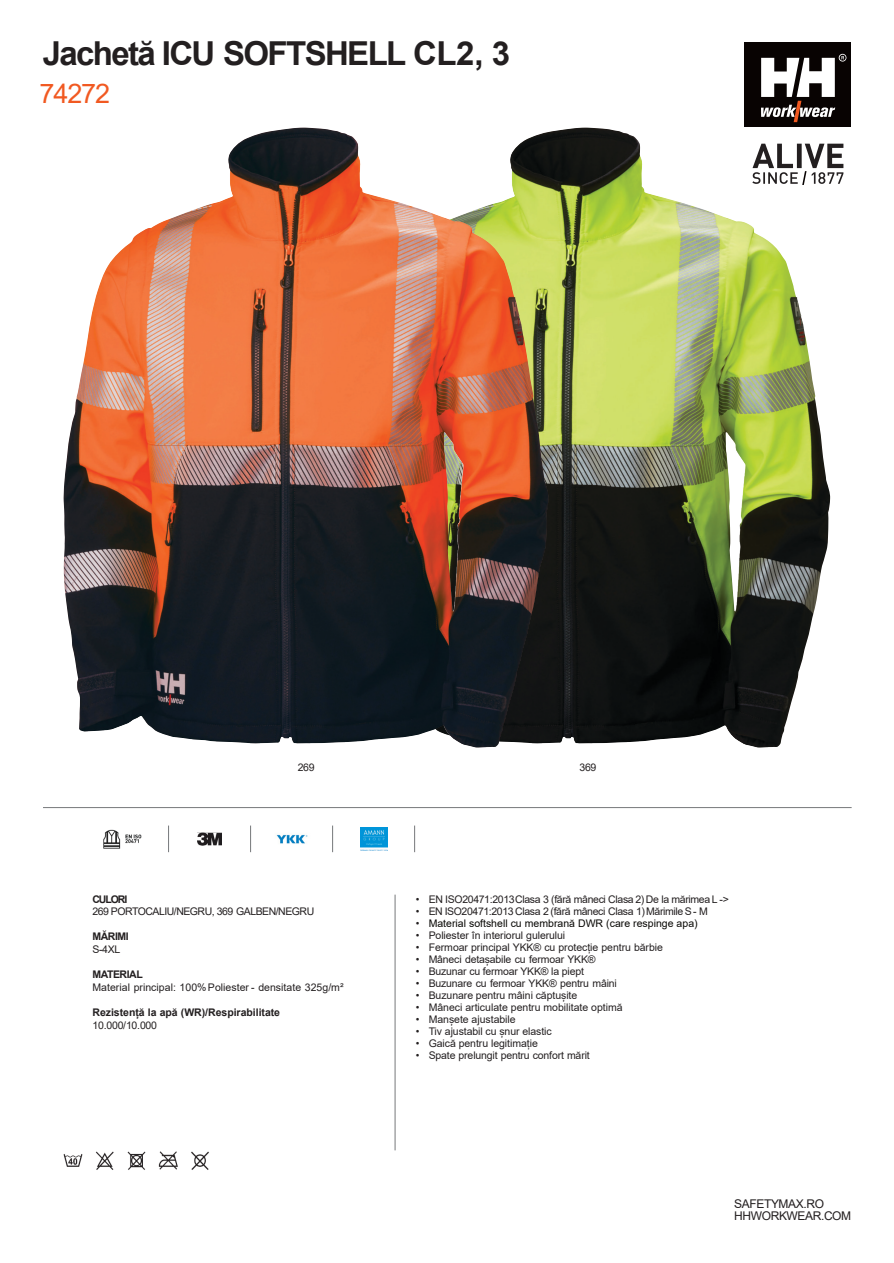
<style>
.page{position:relative;width:894px;height:1263px;background:#fff}
.page>*{position:absolute;margin:0;border:0;box-sizing:border-box;transform-origin:0 0}
.t1{font:700 33px "Arial";letter-spacing:-.05em;color:#231f20}
.t2{font:27px "Arial";letter-spacing:-.04em;color:#f15921}
.t3{font:12px/12px "Arial";letter-spacing:-.035em;color:#231f20}
.t4{font:10.5px "Arial";letter-spacing:-.01em;color:#231f20}
.t5{font:10.5px "Arial";letter-spacing:-.035em;color:#231f20}
.t6{font:10.5px "Arial";color:#080704}
.t7{font:700 10.5px "Arial";letter-spacing:-.005em;color:#231f20}
.t8{font:10.5px "Arial";letter-spacing:-.05em;color:#231f20}
.t9{font:700 10.5px "Arial";letter-spacing:-.045em;color:#231f20}
.s1{color:#231f20}
</style>
<div class="page">
<svg style="left:829px;top:144px;width:14px;height:40px"></svg>
<div style="left:744px;top:43px;width:106px;height:84px;background:#080302"></div>
<svg style="left:761px;top:54px;width:85px;height:68px"></svg>
<img style="left:548px;top:128px;width:281px;height:620px">
<img style="left:64px;top:128px;width:484px;height:620px">
<hr style="left:43px;top:807px;width:808px;height:1px;background:#76787b">
<svg style="left:168px;top:825px;width:1px;height:27px"></svg>
<svg style="left:332px;top:825px;width:1px;height:27px"></svg>
<svg style="left:414px;top:825px;width:1px;height:27px"></svg>
<svg style="left:250px;top:825px;width:1px;height:27px"></svg>
<img style="left:104px;top:829px;width:38px;height:20px">
<img style="left:360px;top:827px;width:27px;height:24px">
<img style="left:276px;top:834px;width:32px;height:10px">
<img style="left:197px;top:832px;width:25px;height:14px">
<hr style="left:394px;top:895px;width:1px;height:255px;background:#76787b">
<img style="left:63px;top:1151px;width:146px;height:19px">
<h1 class="t1" style="left:43px;top:41px;width:469px">Jachetă ICU SOFTSHELL CL2, 3</h1>
<h2 class="t2" style="left:40px;top:83px;width:72px">74272</h2>
<p class="t4" style="left:297px;top:763px;width:18px">269</p>
<p class="t4" style="left:579px;top:763px;width:18px">369</p>
<p class="t7" style="left:92px;top:895px;width:36px">CULORI</p>
<p class="t8" style="left:92px;top:908px;width:223px">269 PORTOCALIU/NEGRU, 369 GALBEN/NEGRU</p>
<p class="t7" style="left:92px;top:933px;width:38px">MĂRIMI</p>
<p class="t4" style="left:92px;top:945px;width:29px">S-4XL</p>
<p class="t9" style="left:92px;top:971px;width:52px">MATERIAL</p>
<p class="t4" style="left:92px;top:983px;width:252px">Material principal: 100%Poliester - densitate 325g/m²</p>
<p class="t7" style="left:92px;top:1008px;width:189px">Rezistență la apă (WR)/Respirabilitate</p>
<p class="t4" style="left:92px;top:1021px;width:66px">10.000/10.000</p>
<p class="t5" style="left:416px;top:895px;width:314px">• EN ISO20471:2013Clasa 3 (fără mâneci Clasa 2) De la mărimea L -&gt;</p>
<p class="t5" style="left:416px;top:907px;width:293px">• EN ISO20471:2013 Clasa 2 (fără mâneci Clasa 1)Mărimile S - M</p>
<p class="t6" style="left:416px;top:919px;width:283px"><span class="s1">•</span> Material softshell cu membrană DWR (care respinge apa)</p>
<p class="t4" style="left:416px;top:931px;width:151px">• Poliester în interiorul gulerului</p>
<p class="t4" style="left:416px;top:943px;width:248px">• Fermoar principal YKK® cu protecție pentru bărbie</p>
<p class="t4" style="left:416px;top:955px;width:181px">• Mâneci detașabile cu fermoar YKK®</p>
<p class="t4" style="left:416px;top:967px;width:169px">• Buzunar cu fermoar YKK® la piept</p>
<p class="t4" style="left:416px;top:979px;width:202px">• Buzunare cu fermoar YKK® pentru mâini</p>
<p class="t4" style="left:416px;top:991px;width:163px">• Buzunare pentru mâini căptușite</p>
<p class="t4" style="left:416px;top:1003px;width:208px">• Mâneci articulate pentru mobilitate optimă</p>
<p class="t4" style="left:416px;top:1015px;width:101px">• Manșete ajustabile</p>
<p class="t4" style="left:416px;top:1027px;width:137px">• Tiv ajustabil cu șnur elastic</p>
<p class="t4" style="left:416px;top:1039px;width:123px">• Gaică pentru legitimație</p>
<p class="t4" style="left:416px;top:1051px;width:175px">• Spate prelungit pentru confort mărit</p>
<p class="t3" style="left:734px;top:1199px;width:118px">SAFETYMAX.RO<br>HHWORKWEAR.COM</p>
</div>
